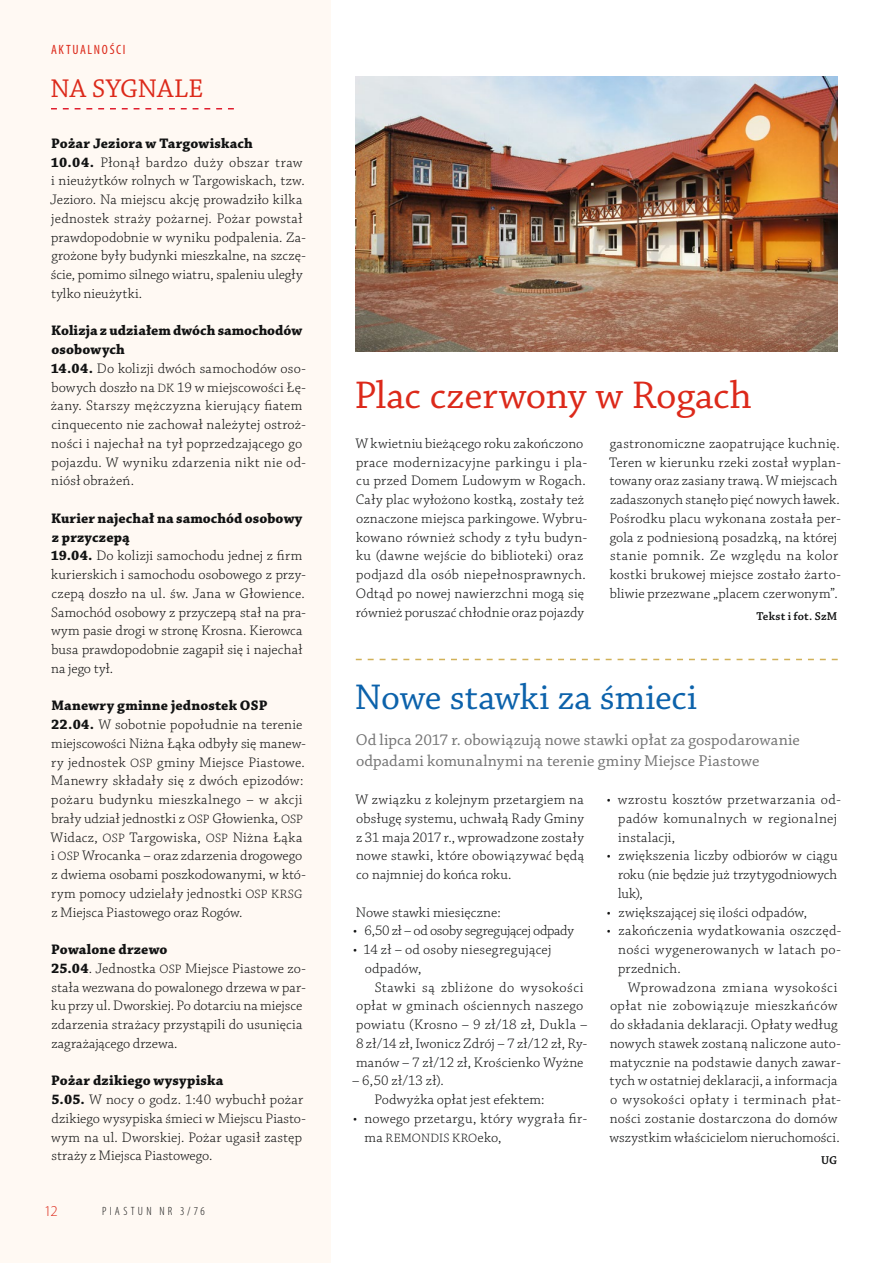
<style>
.page{position:relative;width:893px;height:1263px;background:#fff}
.page>*{position:absolute;margin:0;border:0;box-sizing:border-box;transform-origin:0 0}
.t1{font:40.5px "Chaparral Pro";letter-spacing:-.005em;color:#dc291a}
.t2{font:37.5px "Chaparral Pro";letter-spacing:-.005em;color:#0c62ab}
.t3{font:27px "Chaparral Pro";color:#dc291a}
.t4{font:16.5px/21px "Chaparral Pro";letter-spacing:.005em;color:#747474}
.t5{font:300 15px "Myriad Pro";color:#dc291a}
.t6{font:300 14.55px/18.8px "Chaparral Pro";letter-spacing:.015em;color:#111212}
.t7{font:300 14.55px "Chaparral Pro";letter-spacing:-.02em;color:#111212}
.t8{font:condensed 13.5px "Myriad Pro";letter-spacing:.125em;color:#dc291a}
.t9{font:300 12.75px "Chaparral Pro";letter-spacing:.01em;color:#111212}
.t10{font:600 12px "Chaparral Pro";letter-spacing:.005em;color:#111212}
.t11{font:300 condensed 12px "Myriad Pro";letter-spacing:.27em;color:#111212}
.s1{font-weight:700}
.s2{font-size:12.75px}
.s3{font-size:14.55px}
</style>
<div class="page">
<div style="left:0;top:0;width:330px;height:1263px;background:#fff9f3"></div>
<img style="left:356px;top:77px;width:482px;height:275px">
<svg style="left:51px;top:108px;width:183px;height:1px"></svg>
<svg style="left:356px;top:659px;width:482px;height:1px"></svg>
<p class="t8" style="left:51px;top:42px;width:76px">AKTUALNOŚCI</p>
<h3 class="t3" style="left:50px;top:73px;width:154px">NA SYGNALE</h3>
<p class="t6" style="left:50px;top:134px;width:257px"><span class="s1">Pożar Jeziora w Targowiskach<br>10.04.</span> Płonął bardzo duży obszar traw i nieużytków rolnych w Targowiskach, tzw.<br>Jezioro. Na miejscu akcję prowadziło kilka jednostek straży pożarnej. Pożar powstał prawdopodobnie w wyniku podpalenia. Za&shy;grożone były budynki mieszkalne, na szczę&shy;ście, pomimo silnego wiatru, spaleniu uległy tylko nieużytki.</p>
<p class="t6" style="left:51px;top:322px;width:257px"><span class="s1">Kolizja z udziałem dwóch samochodów osobowych<br>14.04.</span> Do kolizji dwóch samochodów oso&shy;bowych doszło na <span class="s2">DK</span> 19 w miejscowości Łę&shy;żany. Starszy mężczyzna kierujący fiatem cinquecento nie zachował należytej ostroż&shy;ności i najechał na tył poprzedzającego go pojazdu. W wyniku zdarzenia nikt nie od&shy;niósł obrażeń.</p>
<p class="t6" style="left:51px;top:509px;width:256px"><span class="s1">Kurier najechał na samochód osobowy z przyczepą<br>19.04.</span> Do kolizji samochodu jednej z firm kurierskich i samochodu osobowego z przy&shy;czepą doszło na ul. św. Jana w Głowience.<br>Samochód osobowy z przyczepą stał na pra&shy;wym pasie drogi w stronę Krosna. Kierowca busa prawdopodobnie zagapił się i najechał na jego tył.</p>
<p class="t6" style="left:51px;top:697px;width:257px"><span class="s1">Manewry gminne jednostek OSP 22.04.</span> W sobotnie popołudnie na terenie miejscowości Niżna Łąka odbyły się manew&shy;ry jednostek <span class="s2">OSP</span> gminy Miejsce Piastowe.<br>Manewry składały się z dwóch epizodów: pożaru budynku mieszkalnego – w akcji brały udział jednostki z <span class="s2">OSP</span> Głowienka, <span class="s2">OSP </span>Widacz, <span class="s2">OSP</span> Targowiska, <span class="s2">OSP</span> Niżna Łąka i <span class="s2">OSP</span> Wrocanka – oraz zdarzenia drogowego z dwiema osobami poszkodowanymi, w któ&shy;rym pomocy udzielały jednostki <span class="s2">OSP KRSG </span>z Miejsca Piastowego oraz Rogów.</p>
<p class="t6" style="left:51px;top:941px;width:256px"><span class="s1">Powalone drzewo<br>25.04</span>. Jednostka <span class="s2">OSP</span> Miejsce Piastowe zo&shy;stała wezwana do powalonego drzewa w par&shy;ku przy ul. Dworskiej. Po dotarciu na miejsce zdarzenia strażacy przystąpili do usunięcia zagrażającego drzewa.</p>
<p class="t6" style="left:51px;top:1072px;width:256px"><span class="s1">Pożar dzikiego wysypiska<br>5.05.</span> W nocy o godz. 1:40 wybuchł pożar dzikiego wysypiska śmieci w Miejscu Piasto&shy;wym na ul. Dworskiej. Pożar ugasił zastęp straży z Miejsca Piastowego.</p>
<p class="t5" style="left:44px;top:1203px;width:15px">12</p>
<p class="t11" style="left:102px;top:1204px;width:104px">PIASTUN NR 3/76</p>
<h1 class="t1" style="left:354px;top:373px;width:399px">Plac czerwony w Rogach</h1>
<p class="t6" style="left:609px;top:434px;width:233px">gastronomiczne zaopatrujące kuchnię.<br>Teren w kierunku rzeki został wyplan&shy;towany oraz zasiany trawą. W miejscach zadaszonych stanęło pięć nowych ławek.<br>Pośrodku placu wykonana została per&shy;gola z podniesioną posadzką, na której stanie pomnik. Ze względu na kolor kostki brukowej miejsce zostało żarto&shy;bliwie przezwane „placem czerwonym”.</p>
<p class="t10" style="left:756px;top:609px;width:82px">Tekst i fot. SzM</p>
<p class="t6" style="left:355px;top:434px;width:233px">W kwietniu bieżącego roku zakończono prace modernizacyjne parkingu i pla&shy;cu przed Domem Ludowym w Rogach.<br>Cały plac wyłożono kostką, zostały też oznaczone miejsca parkingowe. Wybru&shy;kowano również schody z tyłu budyn&shy;ku (dawne wejście do biblioteki) oraz podjazd dla osób niepełnosprawnych.<br>Odtąd po nowej nawierzchni mogą się również poruszać chłodnie oraz pojazdy</p>
<h2 class="t2" style="left:355px;top:676px;width:344px">Nowe stawki za śmieci</h2>
<p class="t4" style="left:356px;top:730px;width:445px">Od lipca 2017 r. obowiązują nowe stawki opłat za gospodarowanie odpadami komunalnymi na terenie gminy Miejsce Piastowe</p>
<p class="t6" style="left:355px;top:791px;width:230px;text-align:justify">W związku z kolejnym przetargiem na obsługę systemu, uchwałą Rady Gminy z 31 maja 2017 r., wprowadzone zostały nowe stawki, które obowiązywać będą co najmniej do końca roku.</p>
<p class="t6" style="left:356px;top:903px;width:146px">Nowe stawki miesięczne:</p>
<p class="t7" style="left:353px;top:923px;width:222px">• 6,50 zł – od osoby segregującej odpady</p>
<p class="t6" style="left:365px;top:941px;width:188px;text-indent:-12px">• 14 zł – od osoby niesegregującej odpadów,</p>
<p class="t6" style="left:356px;top:978px;width:233px;text-indent:19px">Stawki są zbliżone do wysokości opłat w gminach ościennych naszego powiatu (Krosno – 9 zł/18 zł, Dukla – 8 zł/14 zł, Iwonicz Zdrój – 7 zł/12 zł, Ry&shy;manów – 7 zł/12 zł, Krościenko Wyżne</p>
<p class="t6" style="left:374px;top:1072px;width:172px;text-indent:-22px">– 6,50 zł/13 zł).<br>Podwyżka opłat jest efektem:</p>
<p class="t6" style="left:353px;top:1109px;width:236px">• nowego przetargu, który wygrała fir-</p>
<p class="t9" style="left:365px;top:1131px;width:139px"><span class="s3">ma</span> REMONDIS KRO<span class="s3">eko,</span></p>
<p class="t6" style="left:618px;top:791px;width:224px;text-indent:-11px">• wzrostu kosztów przetwarzania od&shy;padów komunalnych w regionalnej instalacji,</p>
<p class="t6" style="left:618px;top:847px;width:221px;text-align:justify;text-indent:-11px">• zwiększenia liczby odbiorów w ciągu roku (nie będzie już trzytygodniowych luk),</p>
<p class="t6" style="left:607px;top:903px;width:202px">• zwiększającej się ilości odpadów,</p>
<p class="t6" style="left:618px;top:922px;width:224px;text-align:justify;text-indent:-11px">• zakończenia wydatkowania oszczęd&shy;ności wygenerowanych w latach po&shy;przednich.</p>
<p class="t6" style="left:609px;top:978px;width:233px;text-indent:18px">Wprowadzona zmiana wysokości opłat nie zobowiązuje mieszkańców do składania deklaracji. Opłaty według nowych stawek zostaną naliczone auto&shy;matycznie na podstawie danych zawar&shy;tych w ostatniej deklaracji, a informacja o wysokości opłaty i terminach płat&shy;ności zostanie dostarczona do domów wszystkim właścicielom nieruchomości.</p>
<p class="t10" style="left:821px;top:1153px;width:18px">UG</p>
</div>
